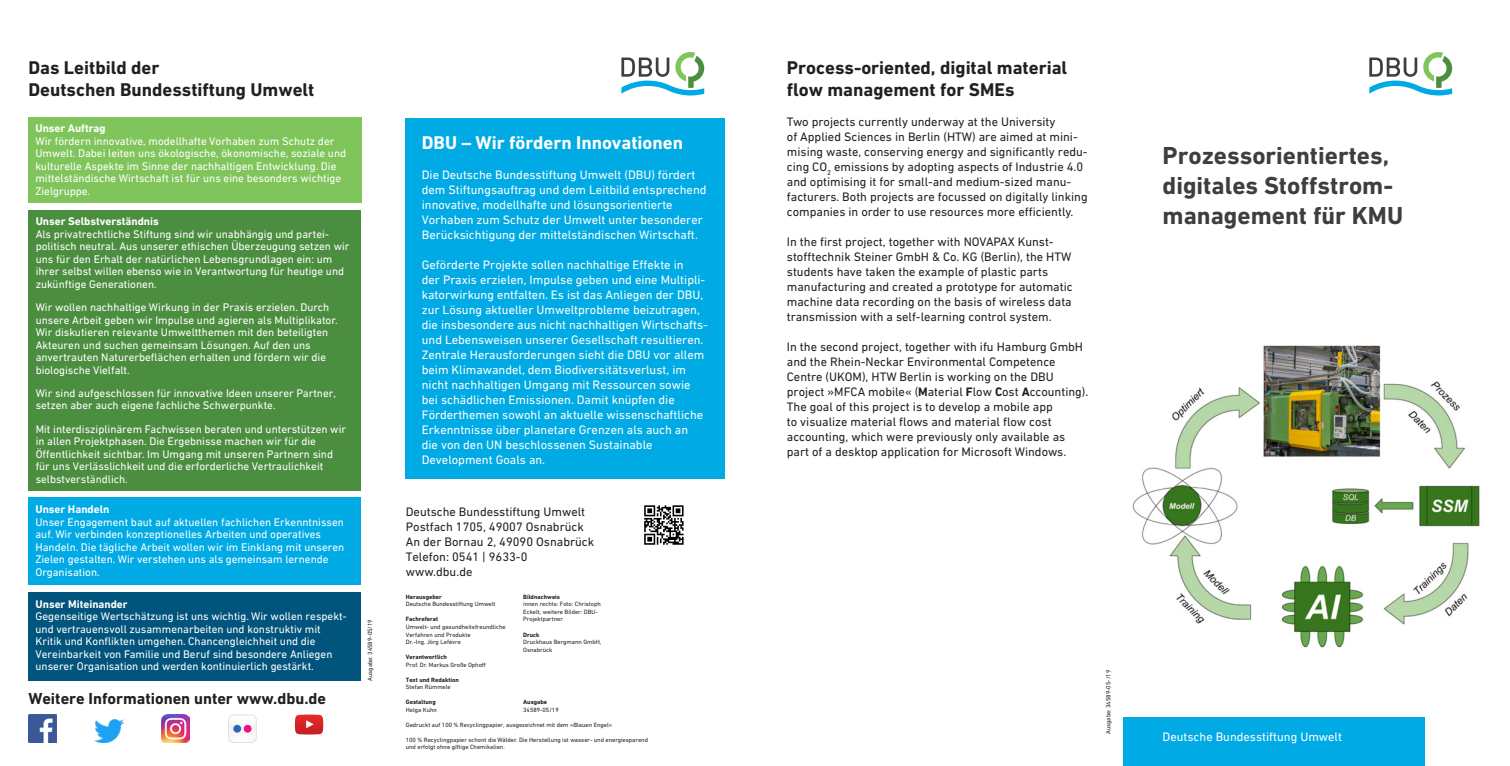
<style>
.page{position:relative;width:1510px;height:766px;background:#fff}
.page>*{position:absolute;margin:0;border:0;box-sizing:border-box;transform-origin:0 0}
.t1{font:700 25px/30px "DIN Next W1 G";color:#3e3e3f}
.t2{font:700 18.75px/22.5px "DIN Next W1 G";color:#231f20}
.t3{font:700 18.75px "DIN Next W1 G";color:#fff}
.t4{font:700 16.25px "DIN Next W1 G";color:#231f20}
.t5{font:12.5px/15px "DIN Next W1 G";color:#231f20}
.t6{font:12.5px/15px "DIN Next W1 G";color:#fff}
.t7{font:11.25px/12.5px "DIN Next W1 G";color:#fff}
.t8{font:700 11.25px "DIN Next W1 G";color:#fff}
.t9{font:6.25px/7.5px "DIN Next W1 G";color:#231f20}
.t10{font:700 6.25px "DIN Next W1 G";color:#231f20}
.s1{font-weight:700}
</style>
<div class="page">
<img style="left:1132px;top:345px;width:348px;height:303px">
<div style="left:1123px;top:717px;width:301px;height:48px;background:#00aae5"></div>
<svg style="left:1369px;top:52px;width:83px;height:43px"></svg>
<svg style="left:621px;top:52px;width:83px;height:43px"></svg>
<div style="left:406px;top:118px;width:319px;height:360px;background:#00aae5"></div>
<svg style="left:644px;top:505px;width:39px;height:39px"></svg>
<div style="left:28px;top:117px;width:333px;height:86px;background:#80c55b"></div>
<div style="left:29px;top:210px;width:332px;height:280px;background:#4c8e40"></div>
<div style="left:28px;top:497px;width:333px;height:88px;background:#00aae5"></div>
<div style="left:28px;top:592px;width:333px;height:88px;background:#01547c"></div>
<img style="left:162px;top:714px;width:28px;height:28px">
<svg style="left:228px;top:714px;width:29px;height:28px"></svg>
<div style="left:233px;top:724px;width:8px;height:8px;background:#3366b1;border-radius:50%"></div>
<div style="left:244px;top:724px;width:7px;height:8px;background:#ed1283;border-radius:50%"></div>
<svg style="left:295px;top:714px;width:28px;height:20px"></svg>
<img style="left:28px;top:714px;width:29px;height:28px">
<img style="left:95px;top:719px;width:28px;height:23px">
<h2 class="t2" style="left:28px;top:56px;width:287px">Das Leitbild der<br>Deutschen Bundesstiftung Umwelt</h2>
<p class="t8" style="left:35px;top:122px;width:71px">Unser Auftrag</p>
<p class="t7" style="left:35px;top:135px;width:312px">Wir fördern innovative, modellhafte Vorhaben zum Schutz der Umwelt. Dabei leiten uns ökologische, ökonomische, soziale und kulturelle Aspekte im Sinne der nachhaltigen Entwicklung. Die mittelständische Wirtschaft ist für uns eine besonders wichtige Zielgruppe.</p>
<p class="t8" style="left:36px;top:215px;width:125px">Unser Selbstverständnis</p>
<p class="t7" style="left:36px;top:228px;width:315px">Als privatrechtliche Stiftung sind wir unabhängig und partei&shy;politisch neutral. Aus unserer ethischen Überzeugung setzen wir uns für den Erhalt der natürlichen Lebensgrundlagen ein: um ihrer selbst willen ebenso wie in Verantwortung für heutige und zukünftige Generationen.</p>
<p class="t7" style="left:36px;top:301px;width:304px">Wir wollen nachhaltige Wirkung in der Praxis erzielen. Durch unsere Arbeit geben wir Impulse und agieren als Multiplikator.<br>Wir diskutieren relevante Umweltthemen mit den beteiligten Akteuren und suchen gemeinsam Lösungen. Auf den uns anvertrauten Naturerbeflächen erhalten und fördern wir die biologische Vielfalt.</p>
<p class="t7" style="left:36px;top:386px;width:302px">Wir sind aufgeschlossen für innovative Ideen unserer Partner, setzen aber auch eigene fachliche Schwerpunkte.</p>
<p class="t7" style="left:36px;top:422px;width:312px">Mit interdisziplinärem Fachwissen beraten und unterstützen wir in allen Projektphasen. Die Ergebnisse machen wir für die Öffentlichkeit sichtbar. Im Umgang mit unseren Partnern sind für uns Verlässlichkeit und die erforderliche Vertraulichkeit selbstverständlich.</p>
<p class="t8" style="left:35px;top:502px;width:75px">Unser Handeln</p>
<p class="t7" style="left:35px;top:515px;width:310px">Unser Engagement baut auf aktuellen fachlichen Erkenntnissen auf. Wir verbinden konzeptionelles Arbeiten und operatives Handeln. Die tägliche Arbeit wollen wir im Einklang mit unseren Zielen gestalten. Wir verstehen uns als gemeinsam lernende Organisation.</p>
<p class="t8" style="left:36px;top:597px;width:94px">Unser Miteinander</p>
<p class="t7" style="left:36px;top:610px;width:313px">Gegenseitige Wertschätzung ist uns wichtig. Wir wollen respekt&shy;und vertrauensvoll zusammenarbeiten und konstruktiv mit Kritik und Konflikten umgehen. Chancengleichheit und die Vereinbarkeit von Familie und Beruf sind besondere Anliegen unserer Organisation und werden kontinuierlich gestärkt.</p>
<h3 class="t4" style="left:28px;top:688px;width:299px">Weitere Informationen unter www.dbu.de</h3>
<p class="t9" style="left:366px;top:680px;width:63px;rotate:-90deg">Ausgabe: 34589-05/19</p>
<h2 class="t3" style="left:422px;top:131px;width:263px">DBU – Wir fördern Innovationen</h2>
<p class="t6" style="left:422px;top:167px;width:286px">Die Deutsche Bundesstiftung Umwelt (DBU) fördert dem Stiftungsauftrag und dem Leitbild entsprechend innovative, modellhafte und lösungsorientierte Vorhaben zum Schutz der Umwelt unter besonderer Berücksichtigung der mittelständischen Wirtschaft.</p>
<p class="t6" style="left:422px;top:257px;width:288px">Geförderte Projekte sollen nachhaltige Effekte in<br>der Praxis erzielen, Impulse geben und eine Multipli&shy;katorwirkung entfalten. Es ist das Anliegen der DBU, zur Lösung aktueller Umweltprobleme beizutragen, die insbesondere aus nicht nachhaltigen Wirtschafts&shy;und Lebensweisen unserer Gesellschaft resultieren.<br>Zentrale Herausforderungen sieht die DBU vor allem beim Klimawandel, dem Biodiversitätsverlust, im nicht nachhaltigen Umgang mit Ressourcen sowie bei schädlichen Emissionen. Damit knüpfen die Förderthemen sowohl an aktuelle wissenschaftliche Erkenntnisse über planetare Grenzen als auch an<br>die von den UN beschlossenen Sustainable Development Goals an.</p>
<p class="t5" style="left:406px;top:504px;width:190px">Deutsche Bundesstiftung Umwelt<br>Postfach 1705, 49007 Osnabrück<br>An der Bornau 2, 49090 Osnabrück<br>Telefon: 0541 | 9633-0 www.dbu.de</p>
<p class="t10" style="left:406px;top:593px;width:37px">Herausgeber</p>
<p class="t9" style="left:406px;top:600px;width:91px">Deutsche Bundesstiftung Umwelt</p>
<p class="t10" style="left:406px;top:615px;width:34px">Fachreferat</p>
<p class="t9" style="left:406px;top:623px;width:101px">Umwelt- und gesundheitsfreundliche<br>Verfahren und Produkte<br>Dr.-Ing. Jörg Lefèvre</p>
<p class="t10" style="left:406px;top:653px;width:43px">Verantwortlich</p>
<p class="t9" style="left:406px;top:660px;width:82px">Prof. Dr. Markus Große Ophoff</p>
<p class="t10" style="left:406px;top:675px;width:55px">Text und Redaktion</p>
<p class="t9" style="left:406px;top:683px;width:46px">Stefan Rümmele</p>
<p class="t10" style="left:406px;top:698px;width:31px">Gestaltung</p>
<p class="t9" style="left:406px;top:705px;width:33px">Helga Kuhn</p>
<p class="t10" style="left:523px;top:593px;width:38px">Bildnachweis</p>
<p class="t9" style="left:523px;top:600px;width:79px">innen rechts: Foto: Christoph<br>Eckelt, weitere Bilder: DBU-<br>Projektpartner</p>
<p class="t10" style="left:523px;top:630px;width:18px">Druck</p>
<p class="t9" style="left:523px;top:638px;width:80px">Druckhaus Bergmann GmbH,<br>Osnabrück</p>
<p class="t10" style="left:523px;top:698px;width:25px">Ausgabe</p>
<p class="t9" style="left:523px;top:705px;width:37px">34589-05/19</p>
<p class="t9" style="left:406px;top:720px;width:208px">Gedruckt auf 100 % Recyclingpapier, ausgezeichnet mit dem »Blauen Engel«</p>
<p class="t9" style="left:406px;top:735px;width:244px">100 % Recyclingpapier schont die Wälder. Die Herstellung ist wasser- und energiesparend und erfolgt ohne giftige Chemikalien.</p>
<h2 class="t2" style="left:787px;top:56px;width:282px">Process-oriented, digital material flow management for SMEs</h2>
<p class="t5" style="left:787px;top:114px;width:302px">Two projects currently underway at the University<br>of Applied Sciences in Berlin (HTW) are aimed at mini&shy;mising waste, conserving energy and significantly redu&shy;cing CO<sub>2</sub> emissions by adopting aspects of Industrie 4.0 and optimising it for small-and medium-sized manu&shy;facturers. Both projects are focussed on digitally linking companies in order to use resources more efficiently.</p>
<p class="t5" style="left:787px;top:234px;width:287px">In the first project, together with NOVAPAX Kunst&shy;stofftechnik Steiner GmbH &amp; Co. KG (Berlin), the HTW students have taken the example of plastic parts manufacturing and created a prototype for automatic machine data recording on the basis of wireless data transmission with a self-learning control system.</p>
<p class="t5" style="left:787px;top:339px;width:303px">In the second project, together with ifu Hamburg GmbH and the Rhein-Neckar Environmental Competence Centre (UKOM), HTW Berlin is working on the DBU project »MFCA mobile« (<span class="s1">M</span>aterial <span class="s1">F</span>low <span class="s1">C</span>ost <span class="s1">A</span>ccounting).<br>The goal of this project is to develop a mobile app<br>to visualize material flows and material flow cost accounting, which were previously only available as part of a desktop application for Microsoft Windows.</p>
<h1 class="t1" style="left:1162px;top:140px;width:242px">Prozessorientiertes, digitales Stoffstrom&shy;management für KMU</h1>
<p class="t9" style="left:1104px;top:733px;width:65px;rotate:-90deg">Ausgabe: 34589-05-/19</p>
<p class="t6" style="left:1162px;top:728px;width:181px">Deutsche Bundesstiftung Umwelt</p>
</div>
